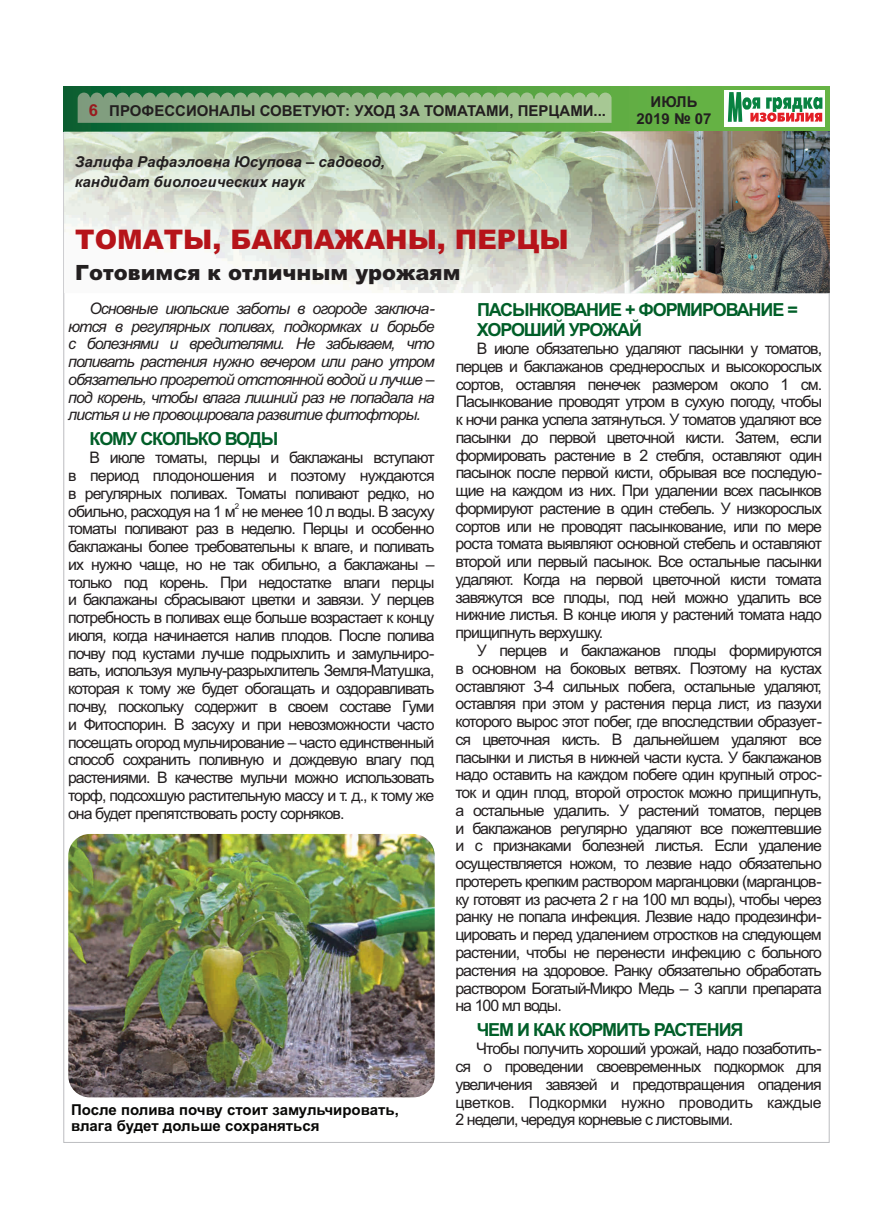
<style>
.page{position:relative;width:893px;height:1229px;background:#fff}
.page>*{position:absolute;margin:0;border:0;box-sizing:border-box;transform-origin:0 0}
.t1{font:900 27px "Arial";color:#b6141a}
.t2{font:900 21px "Arial";color:#231f20}
.t3{font:700 18px/20.1px "Arial";letter-spacing:-.06em;color:#005e28}
.t4{font:15.9px/17.7px "Arial";letter-spacing:-.06em;color:#231f20;text-align:justify}
.t5{font:italic 15.9px/17.7px "Arial";letter-spacing:-.06em;color:#231f20;text-align:justify}
.t6{font:700 15px/16.8px "Arial";color:#080806}
.t7{font:700 15px/16.8px "Arial";color:#231f20;text-align:center}
.t8{font:italic 700 15px/20px "Arial";color:#231f20}
.t9{font:7.95px "Arial";color:#231f20}
.s1{font-size:16.5px;color:#991a1e}
</style>
<div class="page">
<div style="left:64px;top:87px;width:765px;height:44px;background:linear-gradient(to right,#0f6835,#79c248)"></div>
<img style="left:78px;top:92px;width:534px;height:31px">
<div style="left:724px;top:90px;width:101px;height:37px;background:#fff"></div>
<svg style="left:728px;top:92px;width:94px;height:30px"></svg>
<img style="left:64px;top:131px;width:531px;height:162px">
<img style="left:595px;top:131px;width:234px;height:162px">
<img style="left:68px;top:834px;width:367px;height:263px;border-radius:22px">
<p class="t7" style="left:89px;top:104px;width:519px"><span class="s1">6</span> ПРОФЕССИОНАЛЫ СОВЕТУЮТ: УХОД ЗА ТОМАТАМИ, ПЕРЦАМИ...</p>
<p class="t7" style="left:636px;top:95px;width:77px">ИЮЛЬ<br>2019 № 07</p>
<p class="t8" style="left:75px;top:153px;width:312px">Залифа Рафаэловна Юсупова – садовод, кандидат биологических наук</p>
<h1 class="t1" style="left:75px;top:230px;width:495px">ТОМАТЫ, БАКЛАЖАНЫ, ПЕРЦЫ</h1>
<h2 class="t2" style="left:75px;top:265px;width:387px">Готовимся к отличным урожаям</h2>
<p class="t5" style="left:68px;top:301px;width:368px;text-indent:21px">Основные июльские заботы в огороде заключа&shy;ются в регулярных поливах, подкормках и борьбе с болезнями и вредителями. Не забываем, что поливать растения нужно вечером или рано утром обязательно прогретой отстоянной водой и лучше – под корень, чтобы влага лишний раз не попадала на листья и не провоцировала развитие фитофторы.</p>
<p class="t3" style="left:89px;top:430px;width:190px">КОМУ СКОЛЬКО ВОДЫ</p>
<p class="t4" style="left:68px;top:450px;width:368px;text-indent:21px">В июле томаты, перцы и баклажаны вступают в период плодоношения и поэтому нуждаются в регулярных поливах. Томаты поливают редко, но</p>
<p class="t9" style="left:235px;top:503px;width:6px">2</p>
<p class="t4" style="left:68px;top:504px;width:368px">обильно, расходуя на 1 м не менее 10 л воды. В засуху томаты поливают раз в неделю. Перцы и особенно баклажаны более требовательны к влаге, и поливать их нужно чаще, но не так обильно, а баклажаны – только под корень. При недостатке влаги перцы и баклажаны сбрасывают цветки и завязи. У перцев потребность в поливах еще больше возрастает к концу июля, когда начинается налив плодов. После полива почву под кустами лучше подрыхлить и замульчиро&shy;вать, используя мульчу-разрыхлитель Земля-Матушка, которая к тому же будет обогащать и оздоравливать почву, поскольку содержит в своем составе Гуми и Фитоспорин. В засуху и при невозможности часто посещать огород мульчирование – часто единственный способ сохранить поливную и дождевую влагу под растениями. В качестве мульчи можно использовать торф, подсохшую растительную массу и т. д., к тому же она будет препятствовать росту сорняков.</p>
<p class="t6" style="left:71px;top:1102px;width:329px">После полива почву стоит замульчировать, влага будет дольше сохраняться</p>
<p class="t3" style="left:477px;top:301px;width:322px">ПАСЫНКОВАНИЕ + ФОРМИРОВАНИЕ =<br>ХОРОШИЙ УРОЖАЙ</p>
<p class="t4" style="left:456px;top:341px;width:368px;text-indent:21px">В июле обязательно удаляют пасынки у томатов, перцев и баклажанов среднерослых и высокорослых сортов, оставляя пенечек размером около 1 см.<br>Пасынкование проводят утром в сухую погоду, чтобы к ночи ранка успела затянуться. У томатов удаляют все пасынки до первой цветочной кисти. Затем, если формировать растение в 2 стебля, оставляют один пасынок после первой кисти, обрывая все последую&shy;щие на каждом из них. При удалении всех пасынков формируют растение в один стебель. У низкорослых сортов или не проводят пасынкование, или по мере роста томата выявляют основной стебель и оставляют второй или первый пасынок. Все остальные пасынки удаляют. Когда на первой цветочной кисти томата завяжутся все плоды, под ней можно удалить все нижние листья. В конце июля у растений томата надо прищипнуть верхушку.</p>
<p class="t4" style="left:455px;top:643px;width:368px;text-indent:21px">У перцев и баклажанов плоды формируются в основном на боковых ветвях. Поэтому на кустах оставляют 3-4 сильных побега, остальные удаляют, оставляя при этом у растения перца лист, из пазухи которого вырос этот побег, где впоследствии образует&shy;ся цветочная кисть. В дальнейшем удаляют все пасынки и листья в нижней части куста. У баклажанов надо оставить на каждом побеге один крупный отрос&shy;ток и один плод, второй отросток можно прищипнуть, а остальные удалить. У растений томатов, перцев и баклажанов регулярно удаляют все пожелтевшие и с признаками болезней листья. Если удаление осуществляется ножом, то лезвие надо обязательно протереть крепким раствором марганцовки (марганцов&shy;ку готовят из расчета 2 г на 100 мл воды), чтобы через ранку не попала инфекция. Лезвие надо продезинфи&shy;цировать и перед удалением отростков на следующем растении, чтобы не перенести инфекцию с больного растения на здоровое. Ранку обязательно обработать раствором Богатый-Микро Медь – 3 капли препарата на 100 мл воды.</p>
<p class="t3" style="left:477px;top:1021px;width:268px">ЧЕМ И КАК КОРМИТЬ РАСТЕНИЯ</p>
<p class="t4" style="left:455px;top:1041px;width:368px;text-indent:21px">Чтобы получить хороший урожай, надо позаботить&shy;ся о проведении своевременных подкормок для увеличения завязей и предотвращения опадения цветков. Подкормки нужно проводить каждые 2 недели, чередуя корневые с листовыми.</p>
</div>
